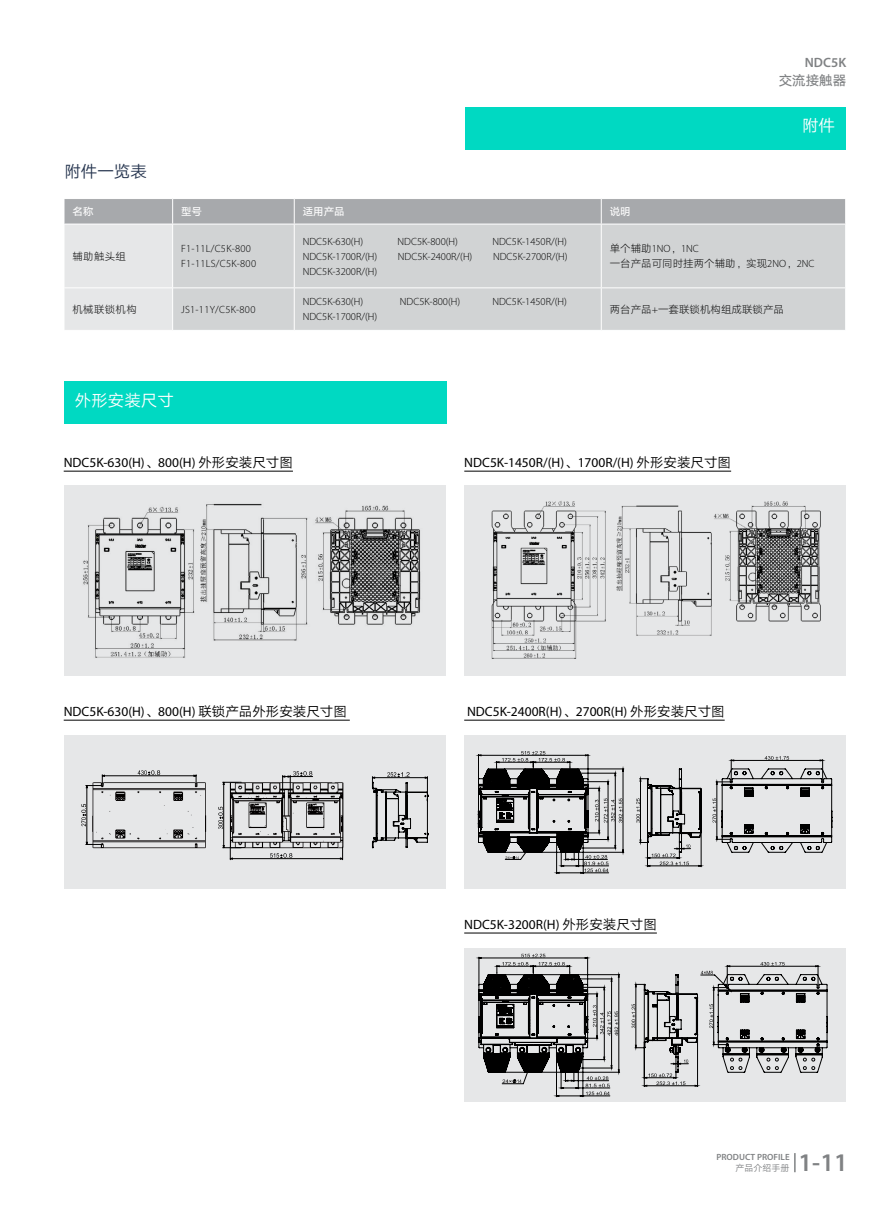
<style>
.page{position:relative;width:893px;height:1212px;background:#fff}
.page>*{position:absolute;margin:0;border:0;box-sizing:border-box;transform-origin:0 0}
.t1{font:600 25.5px "Myriad Pro";color:#808284}
.t2{font:16.5px "HY Qi Hei EZS";color:#fff}
.二级标题{font:16.5px "HY Qi Hei EZS";color:#273650}
.三级标题{font:13.5px "Myriad Pro";color:#000}
.t3{font:600 13.5px "Myriad Pro";color:#808284}
.t4{font:13.5px "HY Qi Hei FZS";color:#808284}
.t5{font:300 10.5px "Myriad Pro";color:#000}
.t6{font:10.5px "HY Qi Hei DZS";color:#000}
.t7{font:300 10.5px "Myriad Pro";letter-spacing:.025em;color:#000}
.t8{font:10.5px "HY Qi Hei FZS";color:#fff}
.t9{font:600 9px "Myriad Pro";color:#808284}
.t10{font:9px "HY Qi Hei EZS";color:#808284}
.s1{font-family:"HY Qi Hei DZS";font-weight:400}
.s2{font-family:"Myriad Pro";font-weight:300}
.s3{font-family:"HY Qi Hei EZS"}
</style>
<div class="page">
<svg style="left:794px;top:1153px;width:2px;height:19px"></svg>
<div style="left:466px;top:107px;width:380px;height:42px;background:#00d9c2"></div>
<div style="left:65px;top:382px;width:382px;height:42px;background:#00d9c2"></div>
<svg style="left:64px;top:199px;width:782px;height:131px;background:#cccecf"></svg>
<hr style="left:64px;top:471px;width:229px;height:1px;background:#000">
<hr style="left:64px;top:720px;width:286px;height:1px;background:#000">
<hr style="left:464px;top:720px;width:261px;height:1px;background:#000">
<hr style="left:464px;top:933px;width:193px;height:1px;background:#000">
<hr style="left:464px;top:471px;width:267px;height:1px;background:#000">
<div style="left:64px;top:486px;width:381px;height:190px;background:#e6e7e8"></div>
<div style="left:64px;top:736px;width:381px;height:153px;background:#e6e7e8"></div>
<div style="left:464px;top:736px;width:382px;height:153px;background:#e6e7e8"></div>
<div style="left:464px;top:949px;width:382px;height:153px;background:#e6e7e8"></div>
<div style="left:464px;top:486px;width:382px;height:190px;background:#e6e7e8"></div>
<img style="left:83px;top:503px;width:338px;height:155px">
<img style="left:92px;top:777px;width:337px;height:84px">
<hr style="left:72px;top:755px;width:373px;height:1px;background:#000">
<hr style="left:72px;top:755px;width:1px;height:115px;background:#000">
<hr style="left:72px;top:1184px;width:373px;height:1px;background:#000">
<svg style="left:218px;top:771px;width:125px;height:89px"></svg>
<svg style="left:81px;top:770px;width:116px;height:75px"></svg>
<svg style="left:372px;top:772px;width:56px;height:76px"></svg>
<img style="left:491px;top:501px;width:330px;height:158px">
<img style="left:722px;top:554px;width:8px;height:28px">
<svg style="left:478px;top:751px;width:354px;height:123px"></svg>
<svg style="left:479px;top:954px;width:348px;height:142px"></svg>
<p class="t3" style="left:805px;top:54px;width:43px">NDC5K</p>
<p class="t4" style="left:779px;top:72px;width:69px">鲮牐扟㓩鏍</p>
<p class="t2" style="left:802px;top:116px;width:34px">附件</p>
<p class="二级标题" style="left:64px;top:162px;width:84px">附件一览表</p>
<p class="t8" style="left:73px;top:205px;width:22px">謖蠙</p>
<p class="t8" style="left:181px;top:205px;width:22px">矇誑</p>
<p class="t8" style="left:303px;top:205px;width:43px">㬎羮鲲閔</p>
<p class="t8" style="left:610px;top:205px;width:22px">㛺暺</p>
<p class="t6" style="left:73px;top:250px;width:55px">㪑錫㓩俧鄩</p>
<p class="t5" style="left:303px;top:235px;width:62px">NDC5K-630(H)</p>
<p class="t5" style="left:398px;top:235px;width:62px">NDC5K-800(H)</p>
<p class="t5" style="left:492px;top:235px;width:76px">NDC5K-1450R/(H)</p>
<p class="t5" style="left:303px;top:250px;width:76px">NDC5K-1700R/(H)</p>
<p class="t5" style="left:398px;top:250px;width:76px">NDC5K-2400R/(H)</p>
<p class="t5" style="left:493px;top:250px;width:76px">NDC5K-2700R/(H)</p>
<p class="t5" style="left:303px;top:265px;width:76px">NDC5K-3200R/(H)</p>
<p class="t5" style="left:610px;top:242px;width:91px"><span class="s1">雜跣㪑錫</span>1NO<span class="s1">䯖</span>1NC</p>
<p class="t6" style="left:610px;top:258px;width:206px">酽詬鲲閔詵讜暚慂跏跣㪑錫䯖呺粷<span class="s2">2NO</span>䯖<span class="s2">2NC</span></p>
<p class="t7" style="left:181px;top:242px;width:71px">F1-11L/C5K-800</p>
<p class="t7" style="left:181px;top:257px;width:76px">F1-11LS/C5K-800</p>
<p class="t6" style="left:73px;top:304px;width:66px">梽櫑鎽䀐梽椨</p>
<p class="t7" style="left:181px;top:303px;width:76px">JS1-11Y/C5K-800</p>
<p class="t5" style="left:303px;top:295px;width:62px">NDC5K-630(H)</p>
<p class="t5" style="left:400px;top:295px;width:62px">NDC5K-800(H)</p>
<p class="t5" style="left:492px;top:295px;width:76px">NDC5K-1450R/(H)</p>
<p class="t5" style="left:303px;top:310px;width:76px">NDC5K-1700R/(H)</p>
<p class="t6" style="left:610px;top:304px;width:176px">跏詬鲲閔<span class="s2">+</span>酽倧鎽䀐梽椨鄩彾鎽䀐鲲閔</p>
<p class="t2" style="left:75px;top:391px;width:100px">外形安装尺寸</p>
<p class="三级标题" style="left:64px;top:454px;width:231px">NDC5K-630(H)<span class="s3">、</span>800(H) <span class="s3">外形安装尺寸图</span></p>
<p class="三级标题" style="left:464px;top:454px;width:268px">NDC5K-1450R/(H)<span class="s3">、</span>1700R/(H) <span class="s3">外形安装尺寸图</span></p>
<p class="三级标题" style="left:64px;top:703px;width:285px">NDC5K-630(H)<span class="s3">、</span>800(H) <span class="s3">联锁产品外形安装尺寸图</span></p>
<p class="三级标题" style="left:467px;top:703px;width:259px">NDC5K-2400R(H)<span class="s3">、</span>2700R(H) <span class="s3">外形安装尺寸图</span></p>
<p class="三级标题" style="left:464px;top:916px;width:194px">NDC5K-3200R(H) <span class="s3">外形安装尺寸图</span></p>
<p class="t9" style="left:716px;top:1151px;width:75px">PRODUCT PROFILE</p>
<p class="t10" style="left:736px;top:1163px;width:55px">产品介绍手册</p>
<h1 class="t1" style="left:799px;top:1146px;width:51px">1-11</h1>
</div>
